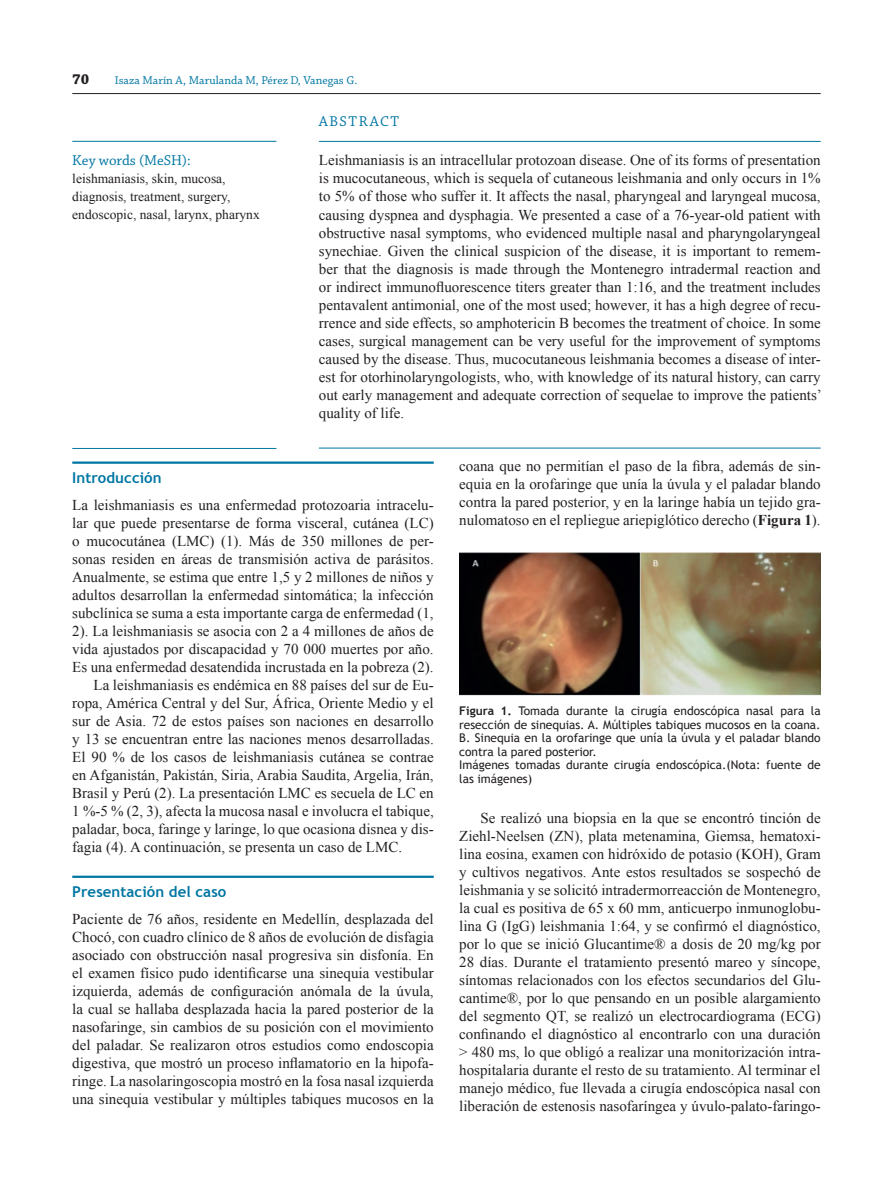
<style>
.page{position:relative;width:893px;height:1191px;background:#fff}
.page>*{position:absolute;margin:0;border:0;box-sizing:border-box;transform-origin:0 0}
.TEXTO_GENERAL{font:15px/18px "Times New Roman";color:#231f20;text-align:justify}
.TITULO_CON_LINEA{font:700 15px "Trebuchet MS";letter-spacing:.005em;color:#0076a3}
.PALABRA_CLAVE{font:15px "Chaparral Pro";color:#0076a3}
.TEXTO_GENERAL-2{font:15px "Chaparral Pro";letter-spacing:.1em;color:#0076a3}
.t1{font:700 15px "Chaparral Pro";color:#231f20}
.TEXTO_PALABRA_CLAVE{font:13.5px/18px "Times New Roman";color:#231f20}
.FIGURA_XX{font:12px/13.5px "Trebuchet MS";color:#231f20;text-align:justify}
.t2{font:12px "Chaparral Pro";color:#0076a3}
.s1{font-weight:700}
</style>
<div class="page">
<hr style="left:72px;top:93px;width:749px;height:1px;background:#231f20">
<hr style="left:72px;top:141px;width:204px;height:1px;background:#0076a3">
<hr style="left:72px;top:448px;width:204px;height:1px;background:#0076a3">
<hr style="left:319px;top:141px;width:502px;height:1px;background:#0076a3">
<hr style="left:319px;top:448px;width:502px;height:1px;background:#0076a3">
<hr style="left:72px;top:461px;width:362px;height:3px;background:#0076a3">
<hr style="left:72px;top:875px;width:362px;height:3px;background:#0076a3">
<img style="left:459px;top:553px;width:362px;height:142px">
<p class="t1" style="left:72px;top:71px;width:18px">70</p>
<p class="t2" style="left:115px;top:74px;width:244px">Isaza Marín A, Marulanda M, Pérez D, Vanegas G.</p>
<p class="PALABRA_CLAVE" style="left:72px;top:152px;width:120px">Key words (MeSH):</p>
<p class="TEXTO_PALABRA_CLAVE" style="left:72px;top:169px;width:189px">leishmaniasis, skin, mucosa, diagnosis, treatment, surgery, endoscopic, nasal, larynx, pharynx</p>
<p class="TEXTO_GENERAL-2" style="left:319px;top:113px;width:81px">ABSTRACT</p>
<p class="TEXTO_GENERAL" style="left:319px;top:151px;width:504px">Leishmaniasis is an intracellular protozoan disease. One of its forms of presentation is mucocutaneous, which is sequela of cutaneous leishmania and only occurs in 1% to 5% of those who suffer it. It affects the nasal, pharyngeal and laryngeal mucosa, causing dyspnea and dysphagia. We presented a case of a 76-year-old patient with obstructive nasal symptoms, who evidenced multiple nasal and pharyngolaryngeal synechiae. Given the clinical suspicion of the disease, it is important to remem&shy;ber that the diagnosis is made through the Montenegro intradermal reaction and or indirect immunofluorescence titers greater than 1:16, and the treatment includes pentavalent antimonial, one of the most used; however, it has a high degree of recu&shy;rrence and side effects, so amphotericin B becomes the treatment of choice. In some cases, surgical management can be very useful for the improvement of symptoms caused by the disease. Thus, mucocutaneous leishmania becomes a disease of inter&shy;est for otorhinolaryngologists, who, with knowledge of its natural history, can carry out early management and adequate correction of sequelae to improve the patients’ quality of life.</p>
<p class="TITULO_CON_LINEA" style="left:72px;top:468px;width:91px">Introducción</p>
<p class="TEXTO_GENERAL" style="left:72px;top:495px;width:363px">La leishmaniasis es una enfermedad protozoaria intracelu&shy;lar que puede presentarse de forma visceral, cutánea (LC) o mucocutánea (LMC) (1). Más de 350 millones de per&shy;sonas residen en áreas de transmisión activa de parásitos.<br>Anualmente, se estima que entre 1,5 y 2 millones de niños y adultos desarrollan la enfermedad sintomática; la infección subclínica se suma a esta importante carga de enfermedad (1, 2). La leishmaniasis se asocia con 2 a 4 millones de años de vida ajustados por discapacidad y 70 000 muertes por año.<br>Es una enfermedad desatendida incrustada en la pobreza (2).</p>
<p class="TEXTO_GENERAL" style="left:72px;top:675px;width:363px;text-indent:21px">La leishmaniasis es endémica en 88 países del sur de Eu&shy;ropa, América Central y del Sur, África, Oriente Medio y el sur de Asia. 72 de estos países son naciones en desarrollo y 13 se encuentran entre las naciones menos desarrolladas.<br>El 90 % de los casos de leishmaniasis cutánea se contrae en Afganistán, Pakistán, Siria, Arabia Saudita, Argelia, Irán, Brasil y Perú (2). La presentación LMC es secuela de LC en 1 %-5 % (2, 3), afecta la mucosa nasal e involucra el tabique, paladar, boca, faringe y laringe, lo que ocasiona disnea y dis&shy;fagia (4). A continuación, se presenta un caso de LMC.</p>
<p class="TITULO_CON_LINEA" style="left:72px;top:882px;width:156px">Presentación del caso</p>
<p class="TEXTO_GENERAL" style="left:72px;top:909px;width:363px">Paciente de 76 años, residente en Medellín, desplazada del Chocó, con cuadro clínico de 8 años de evolución de disfagia asociado con obstrucción nasal progresiva sin disfonía. En el examen físico pudo identificarse una sinequia vestibular izquierda, además de configuración anómala de la úvula, la cual se hallaba desplazada hacia la pared posterior de la nasofaringe, sin cambios de su posición con el movimiento del paladar. Se realizaron otros estudios como endoscopia digestiva, que mostró un proceso inflamatorio en la hipofa&shy;ringe. La nasolaringoscopia mostró en la fosa nasal izquierda una sinequia vestibular y múltiples tabiques mucosos en la</p>
<p class="TEXTO_GENERAL" style="left:459px;top:457px;width:363px">coana que no permitían el paso de la fibra, además de sin&shy;equia en la orofaringe que unía la úvula y el paladar blando contra la pared posterior, y en la laringe había un tejido gra&shy;nulomatoso en el repliegue ariepiglótico derecho (<span class="s1">Figura 1</span>).</p>
<p class="FIGURA_XX" style="left:459px;top:704px;width:363px"><span class="s1">Figura 1.</span> Tomada durante la cirugía endoscópica nasal para la resección de sinequias. A. Múltiples tabiques mucosos en la coana.<br>B. Sinequia en la orofaringe que unía la úvula y el paladar blando contra la pared posterior.</p>
<p class="FIGURA_XX" style="left:459px;top:758px;width:363px">Imágenes tomadas durante cirugía endoscópica.(Nota: fuente de las imágenes)</p>
<p class="TEXTO_GENERAL" style="left:459px;top:808px;width:363px;text-indent:21px">Se realizó una biopsia en la que se encontró tinción de Ziehl-Neelsen (ZN), plata metenamina, Giemsa, hematoxi&shy;lina eosina, examen con hidróxido de potasio (KOH), Gram y cultivos negativos. Ante estos resultados se sospechó de leishmania y se solicitó intradermorreacción de Montenegro, la cual es positiva de 65 x 60 mm, anticuerpo inmunoglobu&shy;lina G (IgG) leishmania 1:64, y se confirmó el diagnóstico, por lo que se inició Glucantime® a dosis de 20 mg/kg por 28 días. Durante el tratamiento presentó mareo y síncope, síntomas relacionados con los efectos secundarios del Glu&shy;cantime®, por lo que pensando en un posible alargamiento del segmento QT, se realizó un electrocardiograma (ECG) confinando el diagnóstico al encontrarlo con una duración &gt; 480 ms, lo que obligó a realizar una monitorización intra&shy;hospitalaria durante el resto de su tratamiento. Al terminar el manejo médico, fue llevada a cirugía endoscópica nasal con liberación de estenosis nasofaríngea y úvulo-palato-faringo-</p>
</div>
